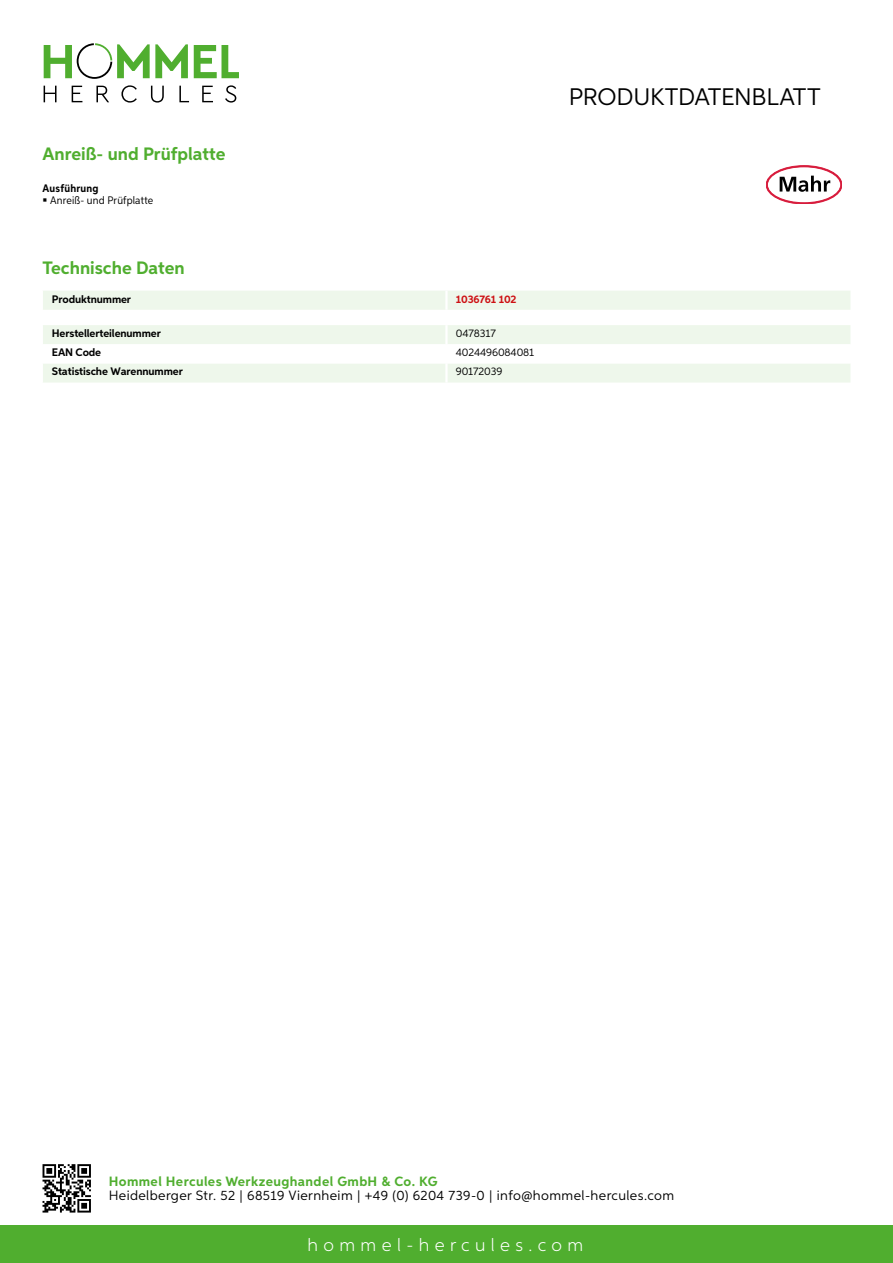
<style>
.page{position:relative;width:893px;height:1263px;background:#fff}
.page>*{position:absolute;margin:0;border:0;box-sizing:border-box;transform-origin:0 0}
.t1{font:24px "Aspira";letter-spacing:-.01em;color:#000}
.t2{font:700 18px "Aspira";color:#50ae2f}
.t3{font:300 18px "Aspira";letter-spacing:.3em;color:#fff}
.t4{font:13.5px "Aspira";letter-spacing:.03em;color:#000}
.t5{font:700 13.5px "Aspira";letter-spacing:.03em;color:#50ae2f}
.t6{font:700 10.95px "Aspira";letter-spacing:-.01em;color:#000}
.t7{font:10.95px "Aspira";letter-spacing:-.01em;color:#000}
.t8{font:10.95px "Aspira Nar";letter-spacing:.015em;color:#000}
.t9{font:700 10.95px "Aspira";letter-spacing:-.01em;color:#cd1013}
.t10{font:700 10.95px "Aspira Nar";letter-spacing:.02em;color:#000}
</style>
<div class="page">
<div style="left:0;top:1226px;width:893px;height:37px;background:#50ae2f"></div>
<svg style="left:43px;top:1164px;width:48px;height:48px"></svg>
<svg style="left:194px;top:45px;width:45px;height:33px"></svg>
<svg style="left:44px;top:43px;width:144px;height:36px"></svg>
<svg style="left:44px;top:86px;width:13px;height:16px"></svg>
<svg style="left:72px;top:86px;width:10px;height:16px"></svg>
<svg style="left:96px;top:86px;width:13px;height:16px"></svg>
<svg style="left:121px;top:85px;width:16px;height:18px"></svg>
<svg style="left:151px;top:86px;width:13px;height:17px"></svg>
<svg style="left:179px;top:86px;width:10px;height:16px"></svg>
<svg style="left:202px;top:86px;width:11px;height:16px"></svg>
<svg style="left:225px;top:85px;width:11px;height:18px"></svg>
<div style="left:43px;top:291px;width:807px;height:19px;background:#eef7eb"></div>
<hr style="left:445px;top:291px;width:3px;height:19px;background:#fff">
<svg style="left:43px;top:325px;width:807px;height:58px"></svg>
<hr style="left:445px;top:363px;width:3px;height:20px;background:#fff">
<svg style="left:766px;top:166px;width:76px;height:38px"></svg>
<h2 class="t2" style="left:43px;top:142px;width:184px">Anreiß- und Prüfplatte</h2>
<p class="t10" style="left:43px;top:181px;width:58px">Ausführung</p>
<p class="t8" style="left:50px;top:194px;width:105px">Anreiß- und Prüfplatte</p>
<h2 class="t2" style="left:43px;top:256px;width:144px">Technische Daten</h2>
<p class="t6" style="left:52px;top:292px;width:81px">Produktnummer</p>
<p class="t9" style="left:456px;top:292px;width:62px">1036761 102</p>
<p class="t6" style="left:52px;top:327px;width:111px">Herstellerteilenummer</p>
<p class="t7" style="left:456px;top:327px;width:41px">0478317</p>
<p class="t6" style="left:52px;top:346px;width:51px">EAN Code</p>
<p class="t7" style="left:456px;top:346px;width:80px">4024496084081</p>
<p class="t6" style="left:52px;top:365px;width:132px">Statistische Warennummer</p>
<p class="t7" style="left:456px;top:365px;width:48px">90172039</p>
<h1 class="t1" style="left:569px;top:82px;width:253px">Produktdatenblatt</h1>
<p class="t5" style="left:109px;top:1172px;width:330px">Hommel Hercules Werkzeughandel GmbH &amp; Co. KG</p>
<p class="t4" style="left:109px;top:1187px;width:567px">Heidelberger Str. 52 | 68519 Viernheim | +49 (0) 6204 739-0 | info@hommel-hercules.com</p>
<h2 class="t3" style="left:307px;top:1234px;width:277px">hommel-hercules.com</h2>
</div>
